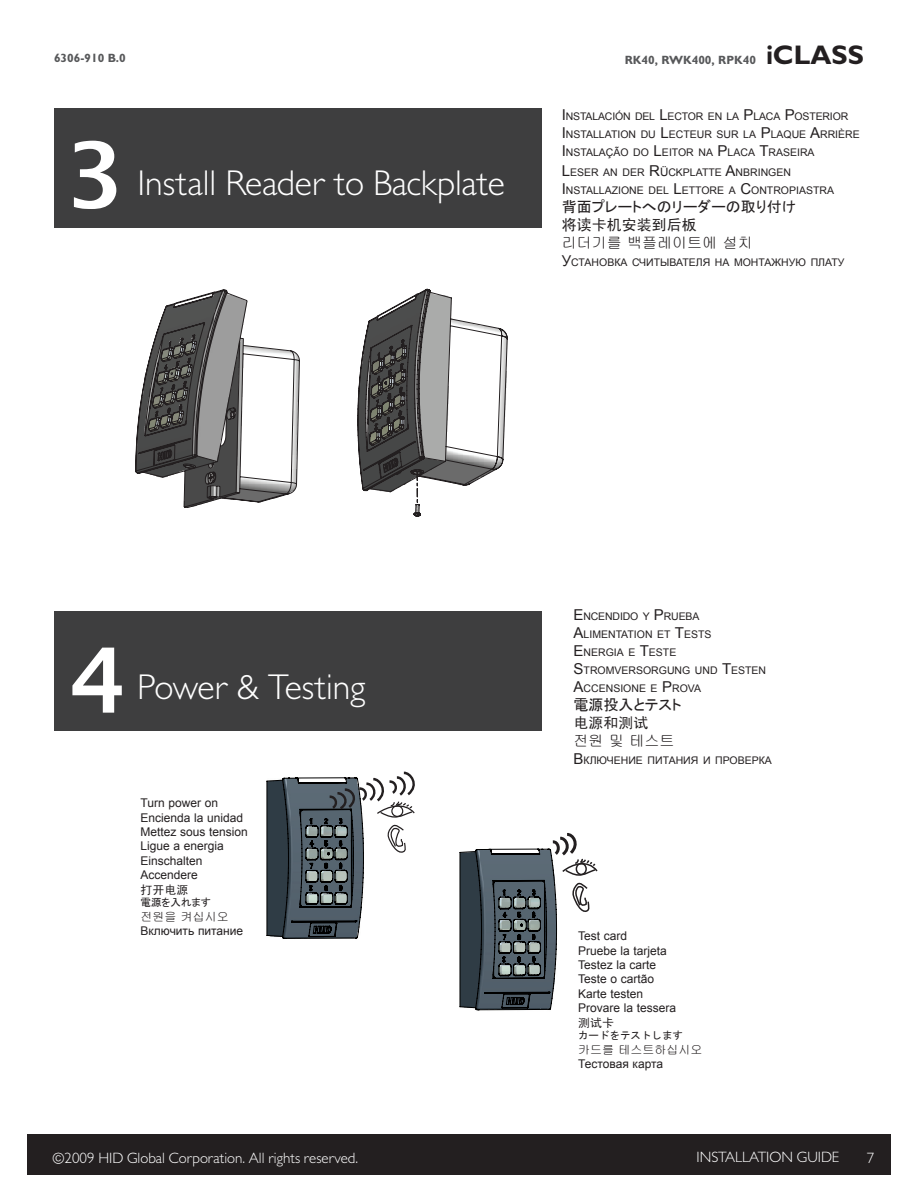
<style>
.page{position:relative;width:918px;height:1188px;background:#fff}
.page>*{position:absolute;margin:0;border:0;box-sizing:border-box;transform-origin:0 0}
.t1{font:600 90px "Lucida Sans";color:#fff}
.t2{font:300 36px "Gill Sans MT Pro";color:#fff}
.t3{font:700 27px "Gill Sans MT Pro";color:#231f20}
.t4{font:300 15px "Gill Sans MT Pro";color:#fff}
.t5{font:15px "MS P Gothic";color:#231f20}
.t6{font:15px "Gulim";color:#231f20}
.t7{font:15px "Sim Hei";color:#231f20}
.t8{font:12px "Arial";color:#231f20}
.t9{font:700 12px "Gill Sans MT Pro";color:#57585a}
.t10{font:12px "Gulim";color:#231f20}
.t11{font:12px "Sim Hei";color:#231f20}
.t12{font:10.5px "Arial";color:#231f20}
.t13{font:10.5px "MS Gothic";color:#231f20}
.t14{font:10.5px "MS P Gothic";color:#231f20}
.s1{font-size:15px}
.s2{font-size:11.55px}
</style>
<div class="page">
<div style="left:27px;top:1134px;width:864px;height:40px;background:#231f20"></div>
<div style="left:54px;top:612px;width:488px;height:119px;background:#3e3e3f"></div>
<svg style="left:135px;top:290px;width:165px;height:218px"></svg>
<svg style="left:266px;top:771px;width:149px;height:168px"></svg>
<svg style="left:357px;top:288px;width:151px;height:229px"></svg>
<svg style="left:459px;top:833px;width:139px;height:178px"></svg>
<div style="left:54px;top:108px;width:488px;height:120px;background:#3e3e3f"></div>
<p class="t9" style="left:54px;top:51px;width:73px">6306-910 B.0</p>
<p class="t9" style="left:625px;top:52px;width:133px">RK40, RWK400, RPK40</p>
<h3 class="t3" style="left:766px;top:38px;width:99px">iCLASS</h3>
<p class="t1" style="left:66px;top:124px;width:59px">3</p>
<p class="t2" style="left:138px;top:161px;width:369px">Install Reader to Backplate</p>
<p class="t12" style="left:562px;top:110px;width:288px"><span class="s1">I</span> NSTALACIÓN DEL <span class="s1">L</span>ECTOR EN LA <span class="s1">P</span>LACA <span class="s1">P</span>OSTERIOR</p>
<p class="t12" style="left:562px;top:128px;width:298px"><span class="s1">I</span> NSTALLATION DU <span class="s1">L</span>ECTEUR SUR LA <span class="s1">P</span>LAQUE <span class="s1">A</span>RRIÈRE</p>
<p class="t12" style="left:562px;top:146px;width:254px"><span class="s1">I</span> NSTALAÇÃO DO <span class="s1">L</span>EITOR NA <span class="s1">P</span>LACA <span class="s1">T</span>RASEIRA</p>
<p class="t12" style="left:562px;top:165px;width:231px"><span class="s1">L</span>ESER AN DER <span class="s1">R</span><span class="s2">Ü</span>CKPLATTE <span class="s1">A</span>NBRINGEN</p>
<p class="t12" style="left:562px;top:183px;width:274px"><span class="s1">I</span> NSTALLAZIONE DEL <span class="s1">L</span>ETTORE A <span class="s1">C</span>ONTROPIASTRA</p>
<p class="t5" style="left:562px;top:199px;width:236px">背面プレートへのリーダーの取り付け</p>
<p class="t7" style="left:562px;top:217px;width:136px">将读卡机安装到后板</p>
<p class="t6" style="left:562px;top:235px;width:192px">리더기를 백플레이트에 설치</p>
<p class="t12" style="left:562px;top:255px;width:46px"><span class="s1">У</span>СТАНОВКА</p>
<p class="t12" style="left:632px;top:255px;width:16px">СЧИТ</p>
<p class="t12" style="left:660px;top:255px;width:17px">ЫВАТЕЛЯ</p>
<p class="t12" style="left:715px;top:255px;width:84px">НА МО НТАЖНУЮ</p>
<p class="t12" style="left:811px;top:255px;width:8px">ПЛАТУ</p>
<p class="t1" style="left:69px;top:629px;width:59px">4</p>
<p class="t2" style="left:137px;top:665px;width:230px">Power &amp; Testing</p>
<p class="t8" style="left:141px;top:795px;width:79px">Turn power on</p>
<p class="t8" style="left:141px;top:810px;width:104px">Encienda la unidad</p>
<p class="t8" style="left:141px;top:824px;width:109px">Mettez sous tension</p>
<p class="t8" style="left:141px;top:838px;width:85px">Ligue a energia</p>
<p class="t8" style="left:141px;top:853px;width:64px">Einschalten</p>
<p class="t8" style="left:141px;top:867px;width:59px">Accendere</p>
<p class="t11" style="left:141px;top:883px;width:49px">打开电源</p>
<p class="t14" style="left:141px;top:897px;width:72px">電源を入れます</p>
<p class="t10" style="left:141px;top:910px;width:90px">전원을 켜십시오</p>
<p class="t8" style="left:141px;top:923px;width:104px">Включить питание</p>
<p class="t12" style="left:574px;top:610px;width:127px"><span class="s1">E</span>NCENDIDO Y <span class="s1">P</span>RUEBA</p>
<p class="t12" style="left:574px;top:628px;width:139px"><span class="s1">A</span>LIMENTATION ET <span class="s1">T</span>ESTS</p>
<p class="t12" style="left:574px;top:646px;width:103px"><span class="s1">E</span>NERGIA E <span class="s1">T</span>ESTE</p>
<p class="t12" style="left:574px;top:664px;width:194px"><span class="s1">S</span>TROMVERSORGUNG UND <span class="s1">T</span>ESTEN</p>
<p class="t12" style="left:574px;top:682px;width:129px"><span class="s1">A</span>CCENSIONE E <span class="s1">P</span>ROVA</p>
<p class="t5" style="left:574px;top:697px;width:110px">電源投入とテスト</p>
<p class="t7" style="left:574px;top:715px;width:76px">电源和测试</p>
<p class="t6" style="left:574px;top:733px;width:102px">전원 및 테스트</p>
<p class="t12" style="left:574px;top:754px;width:19px"><span class="s1">В</span>КЛЮЧЕ</p>
<p class="t12" style="left:621px;top:754px;width:35px">НИЕ ПИТА</p>
<p class="t12" style="left:676px;top:754px;width:62px">НИЯ И ПРОВЕ</p>
<p class="t12" style="left:752px;top:754px;width:15px">РКА</p>
<p class="t8" style="left:578px;top:928px;width:51px">Test card</p>
<p class="t8" style="left:578px;top:943px;width:90px">Pruebe la tarjeta</p>
<p class="t8" style="left:578px;top:957px;width:80px">Testez la carte</p>
<p class="t8" style="left:578px;top:971px;width:78px">Teste o cartão</p>
<p class="t8" style="left:578px;top:986px;width:67px">Karte testen</p>
<p class="t8" style="left:578px;top:1000px;width:100px">Provare la tessera</p>
<p class="t11" style="left:578px;top:1016px;width:37px">测试卡</p>
<p class="t13" style="left:578px;top:1030px;width:106px">カードをテストします</p>
<p class="t10" style="left:578px;top:1043px;width:126px">카드를 테스트하십시오</p>
<p class="t8" style="left:578px;top:1056px;width:87px">Тестовая карта</p>
<h3 class="t4" style="left:53px;top:1149px;width:307px">©2009 HID Global Corporation. All rights reserved.</h3>
<h3 class="t4" style="left:697px;top:1148px;width:144px">INSTALLATION GUIDE</h3>
<h3 class="t4" style="left:867px;top:1149px;width:9px">7</h3>
</div>
